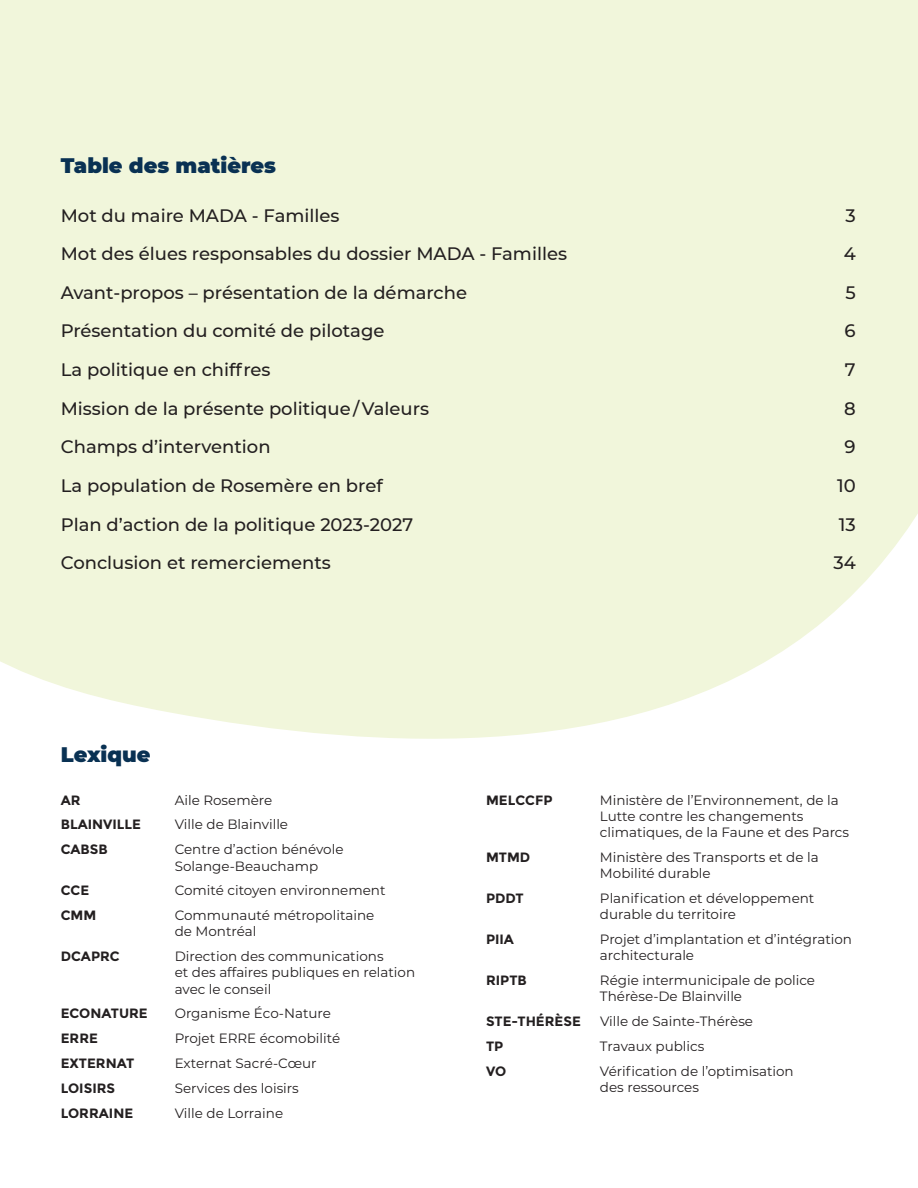
<style>
.page{position:relative;width:918px;height:1188px;background:#fff}
.page>*{position:absolute;margin:0;border:0;box-sizing:border-box;transform-origin:0 0}
.t1{font:900 21px "Montserrat";color:#093153}
.t2{font:500 18px "Montserrat";color:#231f20}
.t3{font:13.5px/16.2px "Montserrat";color:#231f20}
.t4{font:700 13.5px "Montserrat";color:#231f20}
</style>
<div class="page">
<div style="left:0;top:0;width:918px;height:739px;background:#f1f6db"></div>
<p class="t1" style="left:61px;top:149px;width:217px">Table des matières</p>
<p class="t2" style="left:61px;top:203px;width:280px">Mot du maire MADA - Familles</p>
<p class="t2" style="left:845px;top:203px;width:12px">3</p>
<p class="t2" style="left:61px;top:241px;width:508px">Mot des élues responsables du dossier MADA - Familles</p>
<p class="t2" style="left:844px;top:241px;width:14px">4</p>
<p class="t2" style="left:61px;top:280px;width:408px">Avant-propos – présentation de la démarche</p>
<p class="t2" style="left:845px;top:280px;width:12px">5</p>
<p class="t2" style="left:61px;top:319px;width:325px">Présentation du comité de pilotage</p>
<p class="t2" style="left:845px;top:319px;width:13px">6</p>
<p class="t2" style="left:61px;top:357px;width:211px">La politique en chiffres</p>
<p class="t2" style="left:845px;top:357px;width:12px">7</p>
<p class="t2" style="left:61px;top:396px;width:370px">Mission de la présente politique / Valeurs</p>
<p class="t2" style="left:844px;top:396px;width:13px">8</p>
<p class="t2" style="left:61px;top:434px;width:211px">Champs d’intervention</p>
<p class="t2" style="left:845px;top:434px;width:13px">9</p>
<p class="t2" style="left:61px;top:473px;width:324px">La population de Rosemère en bref</p>
<p class="t2" style="left:837px;top:473px;width:20px">10</p>
<p class="t2" style="left:61px;top:512px;width:354px">Plan d’action de la politique 2023-2027</p>
<p class="t2" style="left:839px;top:512px;width:18px">13</p>
<p class="t2" style="left:61px;top:550px;width:272px">Conclusion et remerciements</p>
<p class="t2" style="left:833px;top:550px;width:24px">34</p>
<p class="t1" style="left:61px;top:739px;width:91px">Lexique</p>
<p class="t4" style="left:61px;top:792px;width:21px">AR</p>
<p class="t3" style="left:175px;top:791px;width:99px">Aile Rosemère</p>
<p class="t4" style="left:61px;top:817px;width:82px">BLAINVILLE</p>
<p class="t3" style="left:175px;top:816px;width:115px">Ville de Blainville</p>
<p class="t4" style="left:61px;top:842px;width:49px">CABSB</p>
<p class="t3" style="left:175px;top:841px;width:170px">Centre d’action bénévole<br>Solange-Beauchamp</p>
<p class="t4" style="left:61px;top:883px;width:30px">CCE</p>
<p class="t3" style="left:175px;top:882px;width:212px">Comité citoyen environnement</p>
<p class="t4" style="left:61px;top:907px;width:37px">CMM</p>
<p class="t3" style="left:175px;top:907px;width:201px">Communauté métropolitaine de Montréal</p>
<p class="t4" style="left:61px;top:948px;width:61px">DCAPRC</p>
<p class="t3" style="left:175px;top:948px;width:242px">Direction des communications<br>et des affaires publiques en relation avec le conseil</p>
<p class="t4" style="left:61px;top:1006px;width:89px">ECONATURE</p>
<p class="t3" style="left:175px;top:1005px;width:158px">Organisme Éco-Nature</p>
<p class="t4" style="left:61px;top:1031px;width:39px">ERRE</p>
<p class="t3" style="left:175px;top:1030px;width:167px">Projet ERRE écomobilité</p>
<p class="t4" style="left:61px;top:1055px;width:75px">EXTERNAT</p>
<p class="t3" style="left:175px;top:1055px;width:143px">Externat Sacré-Cœur</p>
<p class="t4" style="left:61px;top:1080px;width:56px">LOISIRS</p>
<p class="t3" style="left:175px;top:1080px;width:126px">Services des loisirs</p>
<p class="t4" style="left:61px;top:1105px;width:74px">LORRAINE</p>
<p class="t3" style="left:175px;top:1104px;width:110px">Ville de Lorraine</p>
<p class="t4" style="left:486px;top:792px;width:68px">MELCCFP</p>
<p class="t3" style="left:600px;top:791px;width:251px">Ministère de l’Environnement, de la<br>Lutte contre les changements climatiques, de la Faune et des Parcs</p>
<p class="t4" style="left:486px;top:849px;width:46px">MTMD</p>
<p class="t3" style="left:600px;top:849px;width:220px">Ministère des Transports et de la<br>Mobilité durable</p>
<p class="t4" style="left:486px;top:890px;width:39px">PDDT</p>
<p class="t3" style="left:600px;top:890px;width:216px">Planification et développement durable du territoire</p>
<p class="t4" style="left:486px;top:931px;width:30px">PIIA</p>
<p class="t3" style="left:600px;top:931px;width:254px">Projet d’implantation et d’intégration architecturale</p>
<p class="t4" style="left:486px;top:972px;width:42px">RIPTB</p>
<p class="t3" style="left:600px;top:972px;width:217px">Régie intermunicipale de police<br>Thérèse-De Blainville</p>
<p class="t4" style="left:486px;top:1013px;width:96px">STE-THÉRÈSE</p>
<p class="t3" style="left:600px;top:1013px;width:155px">Ville de Sainte-Thérèse</p>
<p class="t4" style="left:486px;top:1038px;width:19px">TP</p>
<p class="t3" style="left:600px;top:1038px;width:106px">Travaux publics</p>
<p class="t4" style="left:486px;top:1063px;width:22px">VO</p>
<p class="t3" style="left:600px;top:1062px;width:195px">Vérification de l’optimisation des ressources</p>
</div>
